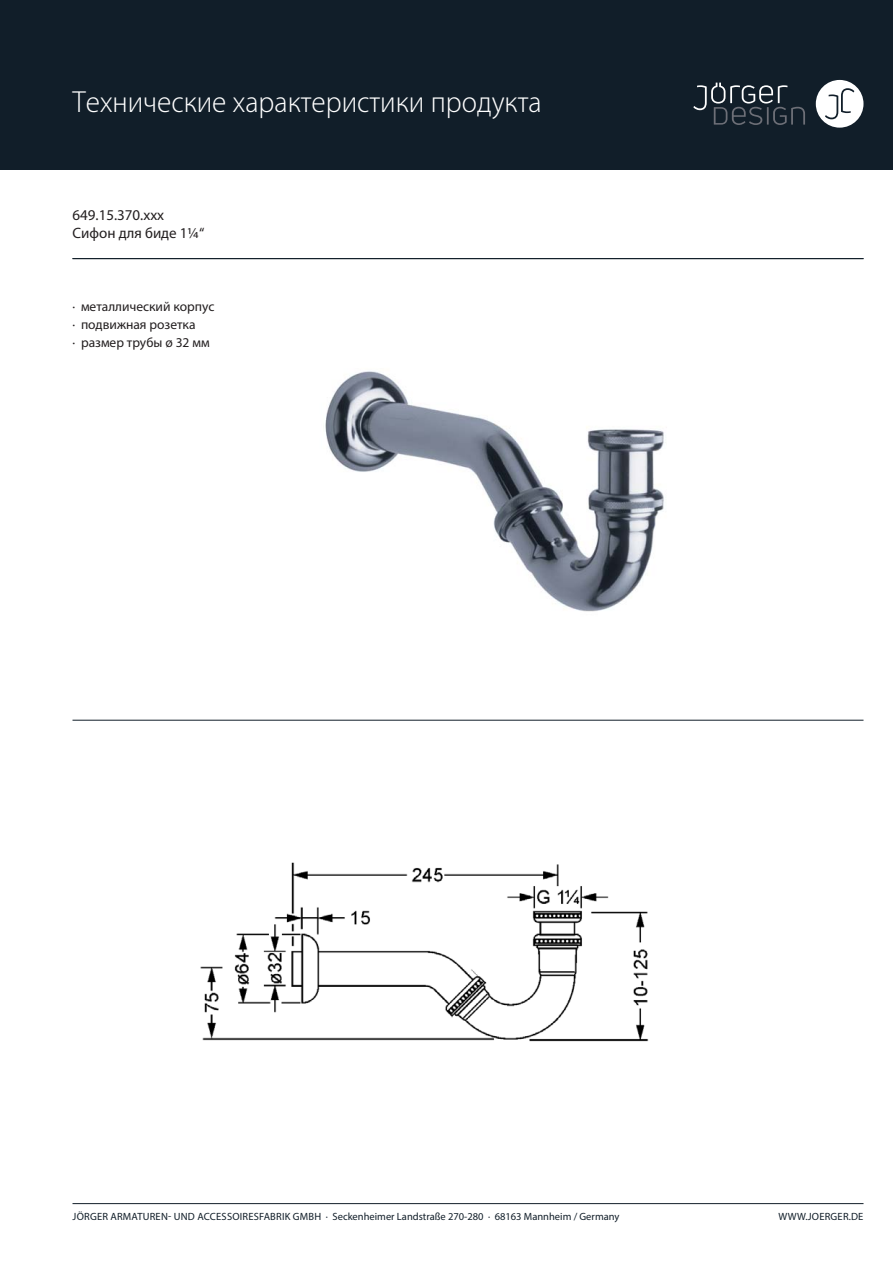
<style>
.page{position:relative;width:893px;height:1263px;background:#fff}
.page>*{position:absolute;margin:0;border:0;box-sizing:border-box;transform-origin:0 0}
.t1{font:100 30px "Myriad Set Pro";color:#fff}
.t2{font:15px "Myriad Pro";color:#231f20}
.t3{font:13.5px/18px "Myriad Pro";color:#231f20}
.t4{font:10.5px "Myriad Pro";letter-spacing:.005em;color:#111e29}
</style>
<div class="page">
<div style="left:0;top:0;width:893px;height:169px;background:#111e29"></div>
<div style="left:816px;top:80px;width:47px;height:48px;background:#fff;border-radius:50%"></div>
<svg style="left:825px;top:88px;width:29px;height:31px"></svg>
<svg style="left:693px;top:83px;width:112px;height:42px"></svg>
<hr style="left:72px;top:1203px;width:791px;height:1px;background:#111e29">
<hr style="left:72px;top:258px;width:791px;height:1px;background:#111e29">
<img style="left:325px;top:371px;width:339px;height:241px">
<img style="left:200px;top:862px;width:449px;height:180px">
<hr style="left:72px;top:720px;width:791px;height:1px;background:#111e29">
<h1 class="t1" style="left:72px;top:87px;width:471px">Технические характеристики продукта</h1>
<h2 class="t2" style="left:72px;top:206px;width:93px">649.15.370.xxx</h2>
<h2 class="t2" style="left:72px;top:224px;width:133px">Сифон для биде 1¼“</h2>
<p class="t3" style="left:72px;top:298px;width:143px">· металлический корпус · подвижная розетка<br>· размер трубы ø 32 мм</p>
<p class="t4" style="left:73px;top:1211px;width:548px">JÖRGER ARMATUREN- UND ACCESSOIRESFABRIK GMBH · Seckenheimer Landstraße 270-280 · 68163 Mannheim / Germany</p>
<p class="t4" style="left:778px;top:1211px;width:86px">WWW.JOERGER.DE</p>
</div>
